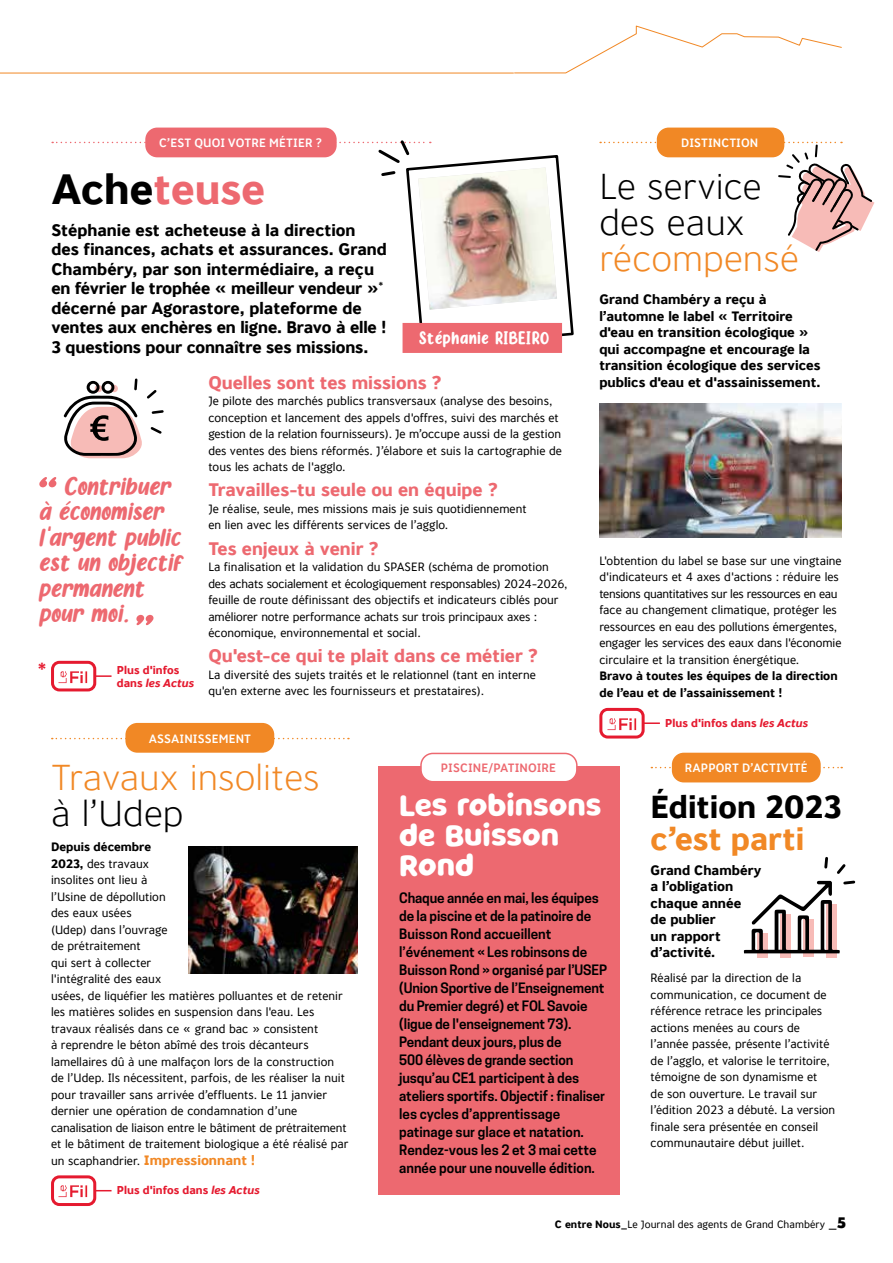
<style>
.page{position:relative;width:893px;height:1263px;background:#fff}
.page>*{position:absolute;margin:0;border:0;box-sizing:border-box;transform-origin:0 0}
.t1{font:700 42px "Banjax";color:#ed6970}
.t2{font:300 36px "Banjax";color:#f18825}
.t3{font:300 36px/36px "Banjax";color:#000}
.t4{font:700 31.5px "Banjax";color:#000}
.t5{font:700 31.5px "Banjax";color:#f18825}
.t6{font:italic 30px/25.5px "Almond Nougat";color:#ed6970}
.t7{font:30px/30px "Milky Nice";color:#fff}
.t8{font:21px "Almond Nougat";letter-spacing:.02em;color:#fff}
.t9{font:700 18px "Banjax";color:#ed6970}
.t10{font:700 18px "Banjax";color:#e51a2f}
.t11{font:700 16.5px/19.5px "Banjax";letter-spacing:-.01em;color:#000}
.t12{font:600 13.5px/18px "Cooper Hewitt";letter-spacing:-.01em;color:#000}
.t13{font:700 13.5px/16.5px "Banjax";color:#000}
.t14{font:12px/16.5px "Banjax";color:#000}
.t15{font:500 12px "Banjax";letter-spacing:.01em;color:#fff}
.t16{font:700 12px/16.5px "Banjax";color:#000}
.t17{font:500 12px "Banjax";letter-spacing:.01em;color:#ed6970}
.t18{font:700 11.25px/13.5px "Banjax";color:#e51a2f}
.t19{font:10.5px "Banjax";color:#000}
.s1{color:#000}
.s2{font-style:italic}
.s3{font-weight:700}
.s4{font-weight:700;font-size:13.5px;color:#f18825}
.s5{font-size:15px}
.s6{font-weight:900;font-size:15px}
</style>
<div class="page">
<svg style="left:514px;top:25px;width:328px;height:49px"></svg>
<hr style="left:0;top:73px;width:514px;height:1px;background:#f18825">
<div style="left:145px;top:128px;width:192px;height:29px;background:#ed6970;border-radius:12px"></div>
<div style="left:378px;top:767px;width:242px;height:428px;background:#ed6970"></div>
<div style="left:421px;top:753px;width:156px;height:29px;background:#fff;border-radius:12px"></div>
<div style="left:420px;top:753px;width:158px;height:29px;border:2px solid #ed6970;border-radius:12px"></div>
<img style="left:607px;top:718px;width:30px;height:13px">
<div style="left:599px;top:708px;width:46px;height:30px;border:3px solid #e51a2f;border-radius:7px"></div>
<svg style="left:643px;top:722px;width:17px;height:2px"></svg>
<div style="left:657px;top:128px;width:127px;height:29px;background:#f18825;border-radius:12px"></div>
<img style="left:599px;top:404px;width:243px;height:134px">
<svg style="left:52px;top:738px;width:297px;height:1px"></svg>
<div style="left:125px;top:723px;width:149px;height:30px;background:#f18825;border-radius:12px"></div>
<img style="left:188px;top:846px;width:169px;height:128px">
<svg style="left:52px;top:138px;width:522px;height:212px"></svg>
<img style="left:418px;top:168px;width:139px;height:142px">
<div style="left:403px;top:323px;width:159px;height:30px;background:#ed6970"></div>
<svg style="left:39px;top:477px;width:17px;height:10px"></svg>
<svg style="left:136px;top:615px;width:18px;height:10px"></svg>
<svg style="left:651px;top:767px;width:191px;height:1px"></svg>
<div style="left:672px;top:753px;width:149px;height:29px;background:#f18825;border-radius:12px"></div>
<svg style="left:64px;top:378px;width:100px;height:80px"></svg>
<img style="left:58px;top:671px;width:30px;height:13px">
<div style="left:51px;top:661px;width:45px;height:30px;border:3px solid #e51a2f;border-radius:7px"></div>
<svg style="left:95px;top:675px;width:17px;height:2px"></svg>
<svg style="left:600px;top:142px;width:274px;height:110px"></svg>
<svg style="left:757px;top:953px;width:10px;height:4px"></svg>
<svg style="left:780px;top:953px;width:10px;height:4px"></svg>
<svg style="left:803px;top:953px;width:10px;height:4px"></svg>
<svg style="left:826px;top:953px;width:10px;height:4px"></svg>
<svg style="left:744px;top:857px;width:112px;height:96px"></svg>
<img style="left:58px;top:1185px;width:30px;height:13px">
<div style="left:51px;top:1175px;width:45px;height:31px;border:3px solid #e51a2f;border-radius:7px"></div>
<svg style="left:95px;top:1190px;width:17px;height:1px"></svg>
<p class="t15" style="left:159px;top:134px;width:165px">C’EST QUOI VOTRE MÉTIER ?</p>
<h1 class="t1" style="left:51px;top:156px;width:215px"><span class="s1">Ache</span>teuse</h1>
<p class="t11" style="left:51px;top:219px;width:337px">Stéphanie est acheteuse à la direction des finances, achats et assurances. Grand Chambéry, par son intermédiaire, a reçu en février le trophée « meilleur vendeur »<sup>* </sup>décerné par Agorastore, plateforme de ventes aux enchères en ligne. Bravo à elle !<br>3 questions pour connaître ses missions.</p>
<h3 class="t9" style="left:208px;top:368px;width:234px">Quelles sont tes missions ?</h3>
<p class="t14" style="left:208px;top:392px;width:355px">Je pilote des marchés publics transversaux (analyse des besoins, conception et lancement des appels d'offres, suivi des marchés et gestion de la relation fournisseurs). Je m’occupe aussi de la gestion des ventes des biens réformés. J’élabore et suis la cartographie de tous les achats de l'agglo.</p>
<h3 class="t9" style="left:208px;top:476px;width:291px">Travailles-tu seule ou en équipe ?</h3>
<p class="t14" style="left:208px;top:500px;width:320px">Je réalise, seule, mes missions mais je suis quotidiennement en lien avec les différents services de l’agglo.</p>
<h3 class="t9" style="left:208px;top:534px;width:171px">Tes enjeux à venir ?</h3>
<p class="t14" style="left:208px;top:558px;width:361px">La finalisation et la validation du SPASER (schéma de promotion des achats socialement et écologiquement responsables) 2024-2026, feuille de route définissant des objectifs et indicateurs ciblés pour améliorer notre performance achats sur trois principaux axes : économique, environnemental et social.</p>
<h3 class="t9" style="left:208px;top:642px;width:331px">Qu'est-ce qui te plait dans ce métier ?</h3>
<p class="t14" style="left:208px;top:666px;width:329px">La diversité des sujets traités et le relationnel (tant en interne qu'en externe avec les fournisseurs et prestataires).</p>
<h3 class="t8" style="left:420px;top:328px;width:132px">Stéphanie RIBEIRO</h3>
<h3 class="t6" style="left:39px;top:473px;width:150px;text-indent:25px">Contribuer à économiser l'argent public est un objectif permanent pour moi.</h3>
<h3 class="t10" style="left:38px;top:656px;width:11px">*</h3>
<p class="t18" style="left:117px;top:662px;width:79px">Plus d'infos dans <span class="s2">les Actus</span></p>
<p class="t15" style="left:149px;top:729px;width:104px">ASSAINISSEMENT</p>
<p class="t15" style="left:681px;top:134px;width:78px">DISTINCTION</p>
<h2 class="t3" style="left:599px;top:166px;width:164px">Le service des eaux</h2>
<h2 class="t2" style="left:599px;top:231px;width:201px">récompensé</h2>
<p class="t13" style="left:599px;top:290px;width:223px">Grand Chambéry a reçu à l’automne le label « Territoire d'eau en transition écologique » qui accompagne et encourage la transition écologique des services publics d'eau et d'assainissement.</p>
<p class="t14" style="left:599px;top:551px;width:244px">L'obtention du label se base sur une vingtaine d'indicateurs et 4 axes d'actions : réduire les tensions quantitatives sur les ressources en eau face au changement climatique, protéger les ressources en eau des pollutions émergentes, engager les services des eaux dans l'économie circulaire et la transition énergétique.</p>
<p class="t16" style="left:599px;top:667px;width:240px">Bravo à toutes les équipes de la direction de l’eau et de l’assainissement !</p>
<p class="t18" style="left:665px;top:715px;width:144px">Plus d'infos dans <span class="s2">les Actus</span></p>
<h2 class="t2" style="left:51px;top:750px;width:270px">Travaux insolites</h2>
<h2 class="t3" style="left:51px;top:793px;width:134px">à l’Udep</h2>
<p class="t14" style="left:51px;top:838px;width:299px"><span class="s3">Depuis décembre<br>2023,</span> des travaux<br>insolites ont lieu à<br>l’Usine de dépollution<br>des eaux usées<br>(Udep) dans l’ouvrage<br>de prétraitement<br>qui sert à collecter<br>l'intégralité des eaux<br>usées, de liquéfier les matières polluantes et de retenir les matières solides en suspension dans l'eau. Les travaux réalisés dans ce « grand bac » consistent<br>à reprendre le béton abîmé des trois décanteurs lamellaires dû à une malfaçon lors de la construction de l’Udep. Ils nécessitent, parfois, de les réaliser la nuit pour travailler sans arrivée d’effluents. Le 11 janvier dernier une opération de condamnation d’une canalisation de liaison entre le bâtiment de prétraitement et le bâtiment de traitement biologique a été réalisé par un scaphandrier. <span class="s4">Impressionnant !</span></p>
<p class="t18" style="left:117px;top:1183px;width:144px">Plus d'infos dans <span class="s2">les Actus</span></p>
<p class="t17" style="left:441px;top:759px;width:117px">PISCINE/PATINOIRE</p>
<h3 class="t7" style="left:399px;top:790px;width:204px">Les robinsons de Buisson<br>Rond</h3>
<p class="t12" style="left:399px;top:888px;width:209px">Chaque année en mai, les équipes de la piscine et de la patinoire de<br>Buisson Rond accueillent l’événement « Les robinsons de<br>Buisson Rond » organisé par l’USEP (Union Sportive de l’Enseignement du Premier degré) et FOL Savoie (ligue de l'enseignement 73).<br>Pendant deux jours, plus de<br>500 élèves de grande section jusqu’au CE1 participent à des ateliers sportifs. Objectif : finaliser les cycles d’apprentissage patinage sur glace et natation.<br>Rendez-vous les 2 et 3 mai cette année pour une nouvelle édition.</p>
<p class="t15" style="left:685px;top:759px;width:124px">RAPPORT D’ACTIVITÉ</p>
<h3 class="t4" style="left:651px;top:783px;width:193px">Édition 2023</h3>
<h3 class="t5" style="left:651px;top:814px;width:155px">c’est parti</h3>
<p class="t13" style="left:651px;top:861px;width:112px">Grand Chambéry a l’obligation chaque année<br>de publier<br>un rapport d’activité.</p>
<p class="t14" style="left:651px;top:969px;width:186px">Réalisé par la direction de la communication, ce document de référence retrace les principales actions menées au cours de l’année passée, présente l’activité de l’agglo, et valorise le territoire, témoigne de son dynamisme et<br>de son ouverture. Le travail sur l’édition 2023 a débuté. La version finale sera présentée en conseil communautaire début juillet.</p>
<p class="t19" style="left:555px;top:1216px;width:293px"><span class="s3">C entre Nous_</span>Le Journal des agents de Grand Chambéry <span class="s5">_</span><span class="s6">5</span></p>
</div>
